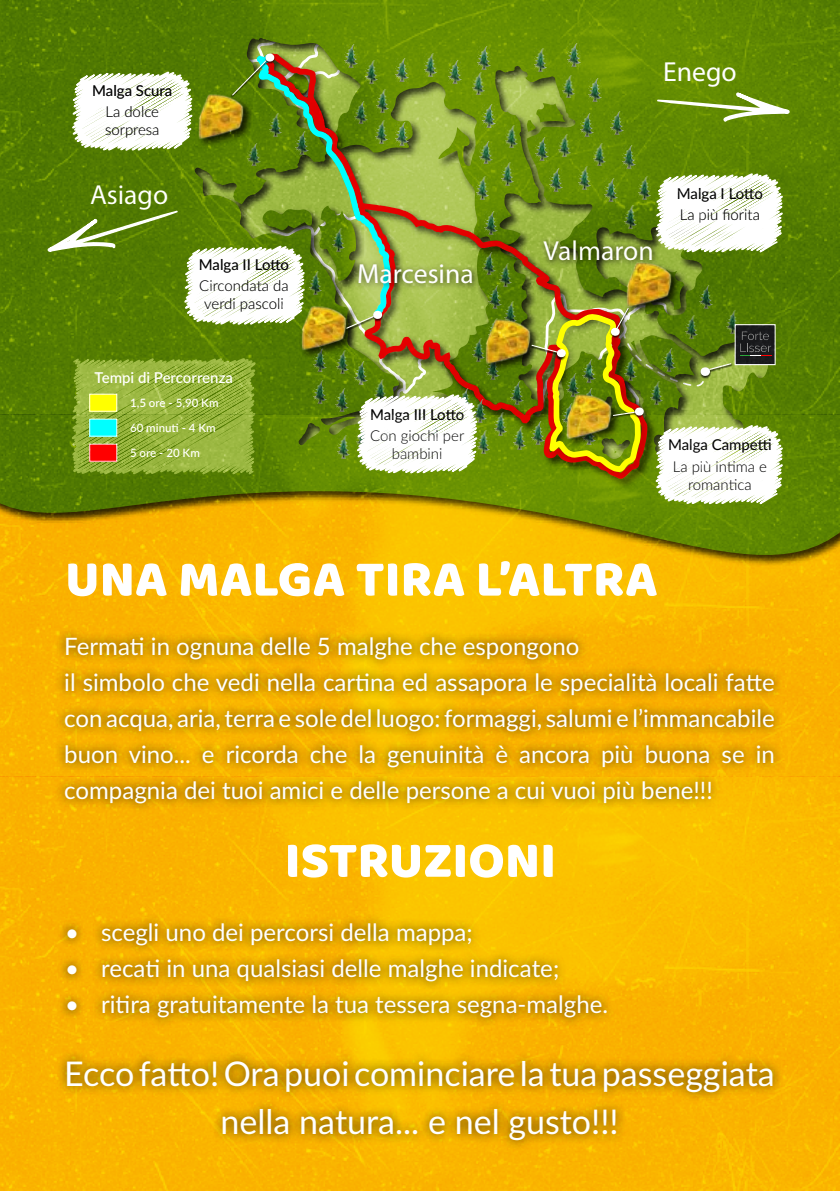
<style>
.page{position:relative;width:840px;height:1191px;background:#fff}
.page>*{position:absolute;margin:0;border:0;box-sizing:border-box;transform-origin:0 0}
.t1{font:52px "Baloo";color:#fff}
.t2{font:34px/48px "Lato";color:#fff;text-align:center}
.t3{font:27.6px "Myriad Pro";color:#fff}
.t4{font:24px/36px "Lato";color:#fff}
.t5{font:300 15px/18px "Lato";color:#000;text-align:center}
.t6{font:15px "Lato";color:#000}
.t7{font:600 15px "Lato";color:#fff}
.t8{font:600 11.6px/25px "Lato";color:#fff}
</style>
<div class="page">
<img style="left:0;top:0;width:838px;height:1191px">
<div style="left:57px;top:913px;width:559px;height:114px;background:#000;opacity:.75"></div>
<div style="left:55px;top:627px;width:728px;height:186px;background:#000;opacity:.75"></div>
<div style="left:56px;top:1050px;width:726px;height:100px;background:#000;opacity:.75"></div>
<p class="t6" style="left:92px;top:80px;width:82px">Malga Scura</p>
<p class="t5" style="left:105px;top:102px;width:56px;text-align:left">La dolce sorpresa</p>
<p class="t3" style="left:90px;top:177px;width:80px">Asiago</p>
<p class="t6" style="left:199px;top:254px;width:92px">Malga II Lotto</p>
<p class="t5" style="left:199px;top:276px;width:91px">Circondata da verdi pascoli</p>
<p class="t7" style="left:95px;top:366px;width:140px">Tempi di Percorrenza</p>
<p class="t8" style="left:130px;top:389px;width:90px">1,5 ore - 5,90 Km<br>60 minuti - 4 Km<br>5 ore - 20 Km</p>
<p class="t3" style="left:357px;top:257px;width:118px">Marcesina</p>
<p class="t6" style="left:370px;top:403px;width:96px">Malga III Lotto</p>
<p class="t5" style="left:370px;top:426px;width:95px">Con giochi per bambini</p>
<p class="t3" style="left:663px;top:54px;width:75px">Enego</p>
<p class="t3" style="left:543px;top:233px;width:111px">Valmaron</p>
<p class="t6" style="left:676px;top:182px;width:87px">Malga I Lotto</p>
<p class="t5" style="left:679px;top:205px;width:82px">La più fiorita</p>
<p class="t6" style="left:667px;top:434px;width:105px">Malga Campetti</p>
<p class="t5" style="left:672px;top:457px;width:96px">La più intima e romantica</p>
<h1 class="t1" style="left:65px;top:547px;width:594px">UNA MALGA TIRA L’ALTRA</h1>
<p class="t4" style="left:64px;top:627px;width:711px">Fermati in ognuna delle 5 malghe che espongono<br>il simbolo che vedi nella cartina ed assapora le specialità locali fatte con acqua, aria, terra e sole del luogo: formaggi, salumi e l’immancabile buon vino... e ricorda che la genuinità è ancora più buona se in compagnia dei tuoi amici e delle persone a cui vuoi più bene!!!</p>
<h1 class="t1" style="left:284px;top:828px;width:273px">ISTRUZIONI</h1>
<p class="t4" style="left:65px;top:913px;width:409px">• scegli uno dei percorsi della mappa;</p>
<p class="t4" style="left:65px;top:949px;width:495px">• recati in una qualsiasi delle malghe indicate;</p>
<p class="t4" style="left:65px;top:985px;width:544px">• ritira gratuitamente la tua tessera segna-malghe.</p>
<h2 class="t2" style="left:64px;top:1048px;width:711px">Ecco fatto! Ora puoi cominciare la tua passeggiata nella natura... e nel gusto!!!</h2>
</div>
